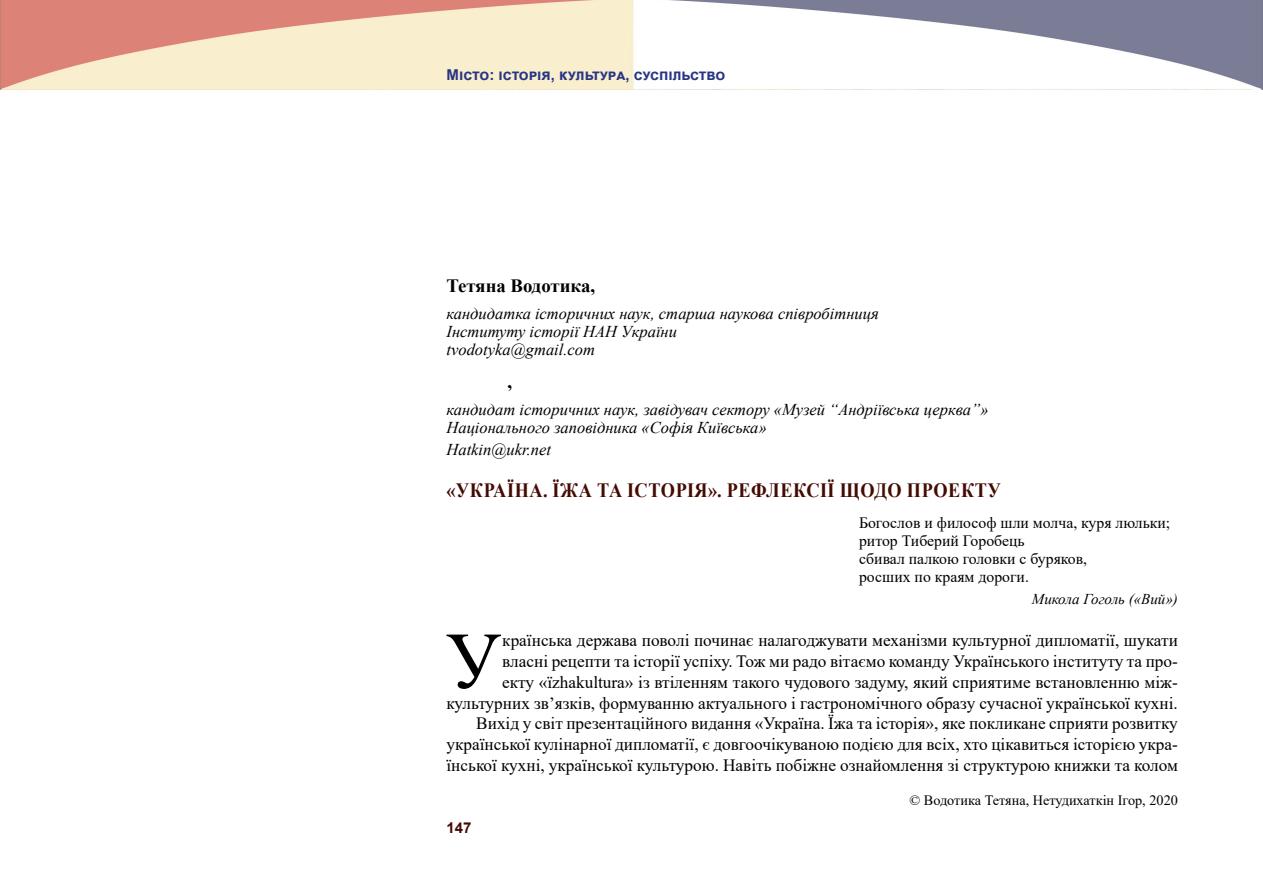
<style>
.page{position:relative;width:1263px;height:893px;background:#fff}
.page>*{position:absolute;margin:0;border:0;box-sizing:border-box;transform-origin:0 0}
.t1{font:80.25px "Times New Roman";color:#000}
.t2{font:700 20.25px "Times New Roman";letter-spacing:.035em;color:#440b03;scale:.9 1}
.t3{font:700 18.75px "Times New Roman";color:#000}
.t4{font:17.25px/20.9px "Times New Roman";color:#000;text-align:right}
.t5{font:italic 16.5px/18px "Times New Roman";color:#000}
.t6{font:15.75px/18px "Times New Roman";color:#000}
.t7{font:700 15px "Arial";color:#283583}
.t8{font:italic 15px "Times New Roman";color:#000}
.t9{font:700 15px "Arial";color:#440b03}
.t10{font:14.25px "Times New Roman";color:#000}
</style>
<div class="page">
<img style="left:1px;top:0;width:1261px;height:89px">
<p class="t7" style="left:446px;top:64px;width:280px">Місто: історія, культура, суспільство</p>
<p class="t3" style="left:446px;top:272px;width:150px">Тетяна Водотика,</p>
<p class="t5" style="left:446px;top:304px;width:434px">кандидатка історичних наук, старша наукова співробітниця<br>Інституту історії НАН України<br>tvodotyka@gmail.com</p>
<p class="t3" style="left:507px;top:369px;width:6px">,</p>
<p class="t5" style="left:446px;top:400px;width:543px">кандидат історичних наук, завідувач сектору «Музей “Андріївська церква”»<br>Національного заповідника «Софія Київська»</p>
<p class="t5" style="left:446px;top:440px;width:106px">Hatkin@ukr.net</p>
<p class="t2" style="left:446px;top:476px;width:618px">«УКРАЇНА. ЇЖА ТА ІСТОРІЯ». РЕФЛЕКСІЇ ЩОДО ПРОЕКТУ</p>
<p class="t6" style="left:859px;top:513px;width:313px">Богослов и философ шли молча, куря люльки; ритор Тиберий Горобець<br>сбивал палкою головки с буряков,<br>росших по краям дороги.</p>
<p class="t8" style="left:1032px;top:589px;width:148px">Микола Гоголь («Вий»)</p>
<h1 class="t1" style="left:445px;top:604px;width:58px">У</h1>
<p class="t4" style="left:446px;top:629px;width:733px">країнська держава поволі починає налагоджувати механізми культурної дипломатії, шукати<br>власні рецепти та історії успіху. Тож ми радо вітаємо команду Українського інституту та про-<br>екту «їzhakultura» із втіленням такого чудового задуму, який сприятиме встановленню між&shy;культурних зв’язків, формуванню актуального і гастрономічного образу сучасної української кухні.<br>Вихід у світ презентаційного видання «Україна. Їжа та історія», яке покликане сприяти розвитку української кулінарної дипломатії, є довгоочікуваною подією для всіх, хто цікавиться історією укра&shy;їнської кухні, української культурою. Навіть побіжне ознайомлення зі структурою книжки та колом</p>
<p class="t10" style="left:909px;top:790px;width:270px">© Водотика Тетяна, Нетудихаткін Ігор, 2020</p>
<p class="t9" style="left:446px;top:817px;width:27px">147</p>
</div>
